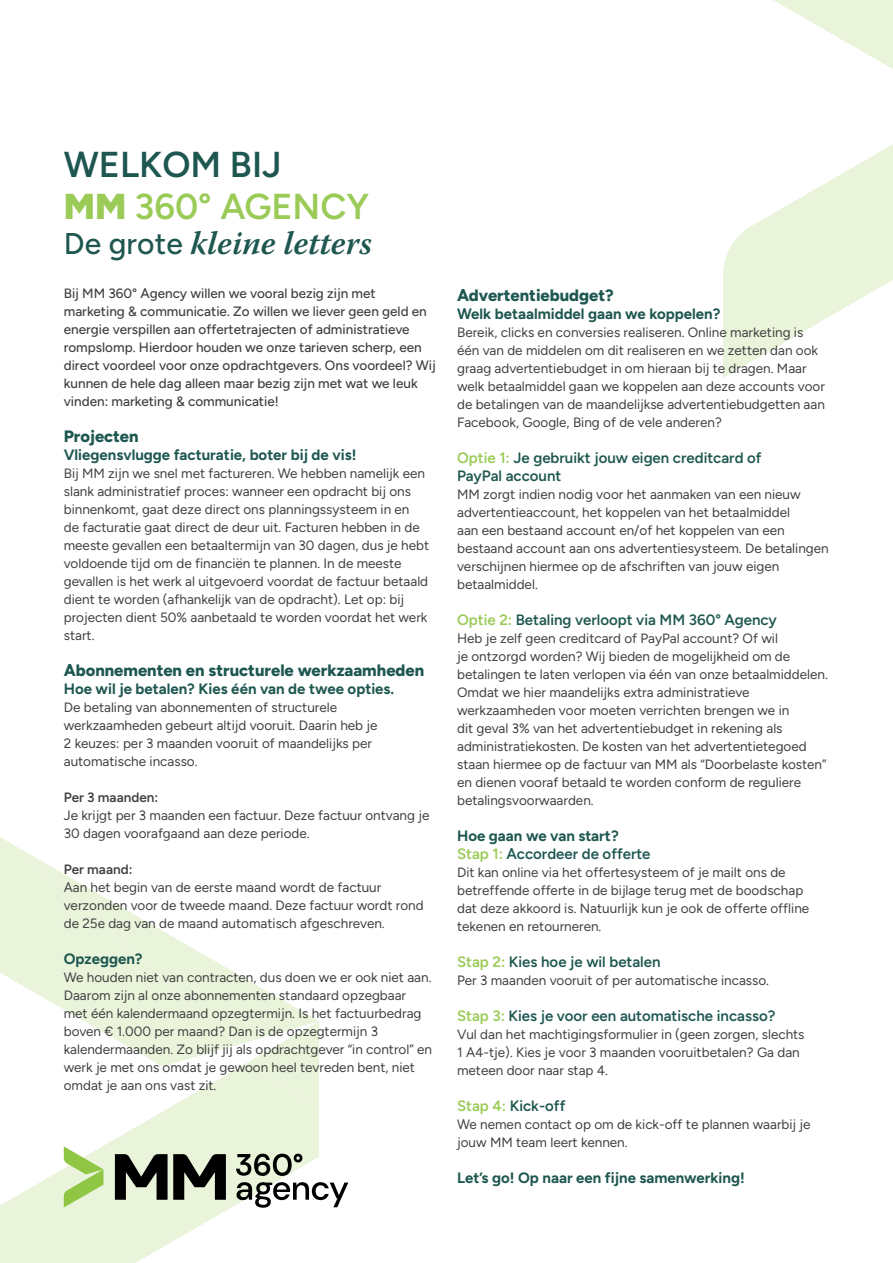
<style>
.page{position:relative;width:893px;height:1263px;background:#fff}
.page>*{position:absolute;margin:0;border:0;box-sizing:border-box;transform-origin:0 0}
.t1{font:600 36px/42px "Figtree";color:#9acb56}
.t2{font:italic 600 33px "Warnock Pro";color:#1e5750}
.t3{font:800 16.5px "Figtree";color:#1e5750}
.t4{font:700 15px/18px "Figtree";color:#1e5750}
.t5{font:600 15px/18px "Figtree";color:#1e5750}
.t6{font:13.5px/18px "Figtree";color:#414042}
.t7{font:500 13.5px/18px "Figtree";color:#414042}
.t8{font:600 13.5px "Figtree";color:#414042}
.s1{color:#1e5750}
.s2{font-weight:900}
.s3{font-family:"Figtree";font-weight:500;font-style:normal;font-size:30px}
.s4{color:#9acb56}
.s5{font-weight:600;color:#9acb56}
.s6{font-weight:600}
</style>
<div class="page">
<svg style="left:0;top:837px;width:319px;height:426px"></svg>
<svg style="left:246px;top:1021px;width:73px;height:85px;background:#ebf5de"></svg>
<svg style="left:723px;top:0;width:170px;height:378px"></svg>
<svg style="left:236px;top:1154px;width:66px;height:22px"></svg>
<svg style="left:236px;top:1182px;width:112px;height:26px"></svg>
<svg style="left:64px;top:1146px;width:39px;height:61px;background:#c3e19b"></svg>
<svg style="left:115px;top:1154px;width:111px;height:46px;background:#5b6055"></svg>
<h1 class="t1" style="left:64px;top:143px;width:307px"><span class="s1">WELKOM BIJ<br></span><span class="s2">MM</span> 360° AGENCY</h1>
<h2 class="t2" style="left:64px;top:223px;width:310px"><span class="s3">De grote</span> kleine letters</h2>
<p class="t7" style="left:64px;top:284px;width:374px">Bij MM 360° Agency willen we vooral bezig zijn met marketing &amp; communicatie. Zo willen we liever geen geld en energie verspillen aan offertetrajecten of administratieve rompslomp. Hierdoor houden we onze tarieven scherp, een direct voordeel voor onze opdrachtgevers. Ons voordeel? Wij kunnen de hele dag alleen maar bezig zijn met wat we leuk vinden: marketing &amp; communicatie!</p>
<p class="t3" style="left:64px;top:426px;width:76px">Projecten</p>
<p class="t4" style="left:64px;top:445px;width:294px">Vliegensvlugge facturatie, boter bij de vis!</p>
<p class="t6" style="left:64px;top:464px;width:367px">Bij MM zijn we snel met factureren. We hebben namelijk een slank administratief proces: wanneer een opdracht bij ons binnenkomt, gaat deze direct ons planningssysteem in en<br>de facturatie gaat direct de deur uit. Facturen hebben in de meeste gevallen een betaaltermijn van 30 dagen, dus je hebt voldoende tijd om de financiën te plannen. In de meeste gevallen is het werk al uitgevoerd voordat de factuur betaald dient te worden (afhankelijk van de opdracht). Let op: bij projecten dient 50% aanbetaald te worden voordat het werk start.</p>
<p class="t3" style="left:64px;top:660px;width:362px">Abonnementen en structurele werkzaamheden</p>
<p class="t4" style="left:64px;top:679px;width:332px">Hoe wil je betalen? Kies één van de twee opties.</p>
<p class="t6" style="left:64px;top:698px;width:315px">De betaling van abonnementen of structurele werkzaamheden gebeurt altijd vooruit. Daarin heb je 2 keuzes: per 3 maanden vooruit of maandelijks per automatische incasso.</p>
<p class="t8" style="left:64px;top:789px;width:96px">Per 3 maanden:</p>
<p class="t6" style="left:64px;top:806px;width:367px">Je krijgt per 3 maanden een factuur. Deze factuur ontvang je<br>30 dagen voorafgaand aan deze periode.</p>
<p class="t8" style="left:64px;top:861px;width:70px">Per maand:</p>
<p class="t6" style="left:64px;top:878px;width:361px">Aan het begin van de eerste maand wordt de factuur verzonden voor de tweede maand. Deze factuur wordt rond de 25e dag van de maand automatisch afgeschreven.</p>
<p class="t4" style="left:64px;top:949px;width:80px">Opzeggen?</p>
<p class="t6" style="left:64px;top:968px;width:370px">We houden niet van contracten, dus doen we er ook niet aan.<br>Daarom zijn al onze abonnementen standaard opzegbaar met één kalendermaand opzegtermijn. Is het factuurbedrag boven € 1.000 per maand? Dan is de opzegtermijn 3 kalendermaanden. Zo blijf jij als opdrachtgever “in control” en werk je met ons omdat je gewoon heel tevreden bent, niet omdat je aan ons vast zit.</p>
<p class="t3" style="left:457px;top:285px;width:158px">Advertentiebudget?</p>
<p class="t4" style="left:457px;top:304px;width:265px">Welk betaalmiddel gaan we koppelen?</p>
<p class="t6" style="left:457px;top:323px;width:369px">Bereik, clicks en conversies realiseren. Online marketing is één van de middelen om dit realiseren en we zetten dan ook graag advertentiebudget in om hieraan bij te dragen. Maar welk betaalmiddel gaan we koppelen aan deze accounts voor de betalingen van de maandelijkse advertentiebudgetten aan Facebook, Google, Bing of de vele anderen?  </p>
<p class="t5" style="left:457px;top:448px;width:306px"><span class="s4">Optie 1:</span> Je gebruikt jouw eigen creditcard of<br>PayPal account</p>
<p class="t6" style="left:457px;top:485px;width:373px">MM zorgt indien nodig voor het aanmaken van een nieuw advertentieaccount, het koppelen van het betaalmiddel<br>aan een bestaand account en/of het koppelen van een bestaand account aan ons advertentiesysteem. De betalingen verschijnen hiermee op de afschriften van jouw eigen betaalmiddel.</p>
<p class="t5" style="left:457px;top:610px;width:321px"><span class="s4">Optie 2:</span> Betaling verloopt via MM 360° Agency</p>
<p class="t6" style="left:457px;top:629px;width:372px">Heb je zelf geen creditcard of PayPal account? Of wil<br>je ontzorgd worden? Wij bieden de mogelijkheid om de betalingen te laten verlopen via één van onze betaalmiddelen.<br>Omdat we hier maandelijks extra administratieve werkzaamheden voor moeten verrichten brengen we in<br>dit geval 3% van het advertentiebudget in rekening als administratiekosten. De kosten van het advertentietegoed staan hiermee op de factuur van MM als “Doorbelaste kosten” en dienen vooraf betaald te worden conform de reguliere betalingsvoorwaarden.</p>
<p class="t4" style="left:457px;top:826px;width:195px">Hoe gaan we van start?<br><span class="s5">Stap 1:</span> <span class="s6">Accordeer de offerte</span></p>
<p class="t6" style="left:457px;top:863px;width:354px">Dit kan online via het offertesysteem of je mailt ons de betreffende offerte in de bijlage terug met de boodschap dat deze akkoord is. Natuurlijk kun je ook de offerte offline tekenen en retourneren.</p>
<p class="t5" style="left:457px;top:952px;width:205px"><span class="s4">Stap 2:</span> Kies hoe je wil betalen</p>
<p class="t6" style="left:457px;top:971px;width:313px">Per 3 maanden vooruit of per automatische incasso.</p>
<p class="t5" style="left:457px;top:1006px;width:320px"><span class="s4">Stap 3:</span> Kies je voor een automatische incasso?</p>
<p class="t6" style="left:457px;top:1025px;width:349px">Vul dan het machtigingsformulier in (geen zorgen, slechts<br>1 A4-tje). Kies je voor 3 maanden vooruitbetalen? Ga dan meteen door naar stap 4.</p>
<p class="t5" style="left:457px;top:1096px;width:110px"><span class="s4">Stap 4:</span> Kick-off</p>
<p class="t6" style="left:457px;top:1115px;width:355px">We nemen contact op om de kick-off te plannen waarbij je jouw MM team leert kennen.</p>
<p class="t4" style="left:457px;top:1168px;width:289px">Let’s go! Op naar een fijne samenwerking!</p>
</div>
